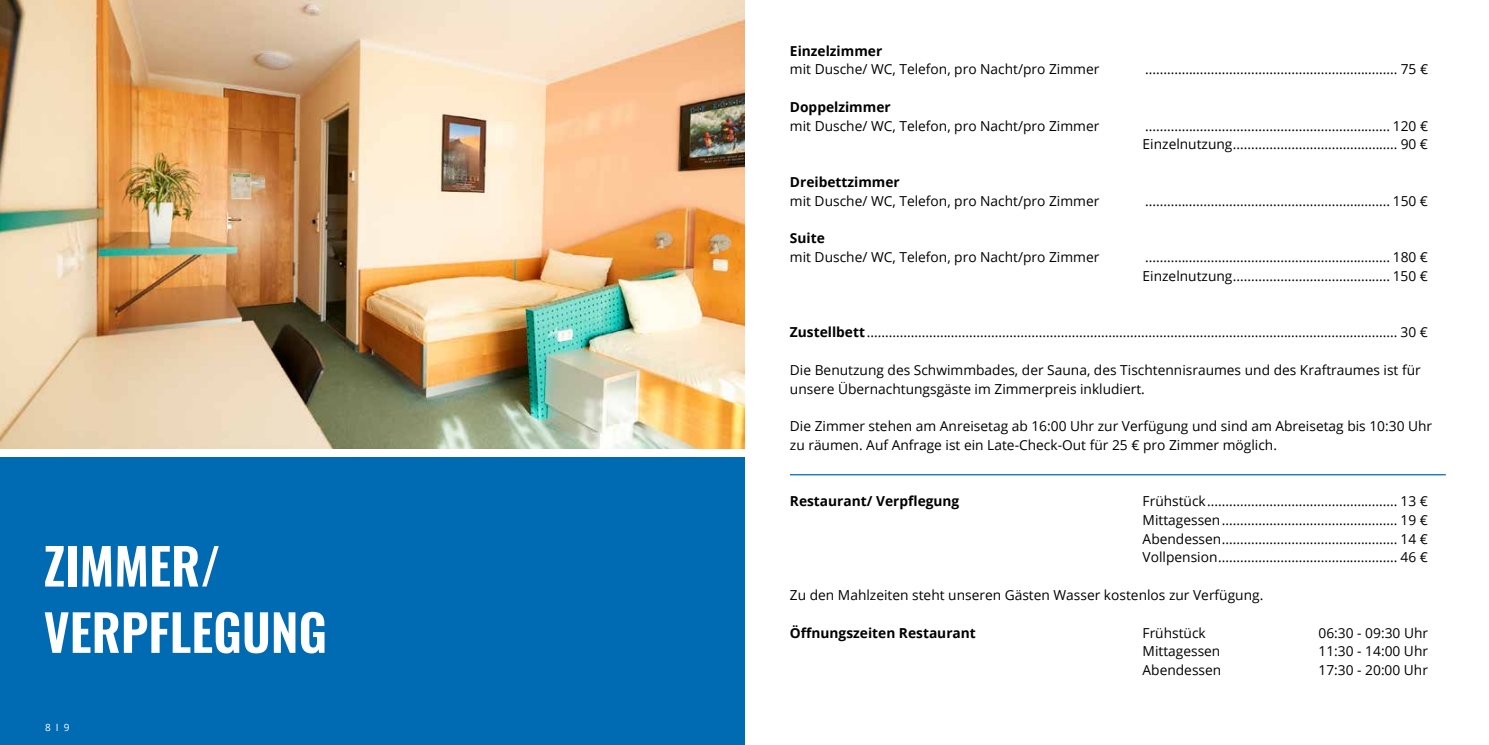
<style>
.page{position:relative;width:1489px;height:745px;background:#fff}
.page>*{position:absolute;margin:0;border:0;box-sizing:border-box;transform-origin:0 0}
.t1{font:600 50px/66.2px "Oswald";color:#fff}
.t2{font:13.75px/18.8px "Open Sans";color:#000}
.t3{font:700 13.75px "Open Sans";color:#000}
.t4{font:10px "Open Sans";color:#fff}
.s1{font-weight:700}
</style>
<div class="page">
<img style="left:0;top:0;width:744px;height:448px">
<div style="left:0;top:457px;width:744px;height:287px;background:#006bb3"></div>
<hr style="left:790px;top:474px;width:655px;height:1px;background:#006bb3">
<h1 class="t1" style="left:44px;top:535px;width:285px">ZIMMER/<br>VERPFLEGUNG</h1>
<p class="t4" style="left:45px;top:723px;width:26px">8 I 9</p>
<p class="t3" style="left:790px;top:45px;width:94px">Einzelzimmer</p>
<p class="t2" style="left:790px;top:61px;width:311px">mit Dusche/ WC, Telefon, pro Nacht/pro Zimmer</p>
<p class="t2" style="left:1144px;top:61px;width:284px">..................................................................... 75 €</p>
<p class="t3" style="left:790px;top:101px;width:102px">Doppelzimmer</p>
<p class="t2" style="left:790px;top:118px;width:311px">mit Dusche/ WC, Telefon, pro Nacht/pro Zimmer</p>
<p class="t2" style="left:1142px;top:118px;width:287px">................................................................... 120 €<br>Einzelnutzung ............................................. 90 €</p>
<p class="t3" style="left:790px;top:176px;width:111px">Dreibettzimmer</p>
<p class="t2" style="left:790px;top:193px;width:311px">mit Dusche/ WC, Telefon, pro Nacht/pro Zimmer</p>
<p class="t2" style="left:1144px;top:193px;width:284px">................................................................... 150 €</p>
<p class="t3" style="left:790px;top:233px;width:36px">Suite</p>
<p class="t2" style="left:790px;top:249px;width:311px">mit Dusche/ WC, Telefon, pro Nacht/pro Zimmer</p>
<p class="t2" style="left:1142px;top:249px;width:287px">................................................................... 180 €<br>Einzelnutzung ........................................... 150 €</p>
<p class="t2" style="left:790px;top:324px;width:639px"><span class="s1">Zustellbett</span> ................................................................................................................................................. 30 €</p>
<p class="t2" style="left:790px;top:361px;width:632px">Die Benutzung des Schwimmbades, der Sauna, des Tischtennisraumes und des Kraftraumes ist für unsere Übernachtungsgäste im Zimmerpreis inkludiert.</p>
<p class="t2" style="left:790px;top:418px;width:643px">Die Zimmer stehen am Anreisetag ab 16:00 Uhr zur Verfügung und sind am Abreisetag bis 10:30 Uhr zu räumen. Auf Anfrage ist ein Late-Check-Out für 25 € pro Zimmer möglich.</p>
<p class="t3" style="left:790px;top:491px;width:171px">Restaurant/ Verpflegung</p>
<p class="t2" style="left:1142px;top:493px;width:287px;text-align:justify">Frühstück .................................................... 13 € Mittagessen ................................................ 19 € Abendessen ................................................ 14 € Vollpension ................................................. 46 €</p>
<p class="t2" style="left:789px;top:586px;width:475px">Zu den Mahlzeiten steht unseren Gästen Wasser kostenlos zur Verfügung.</p>
<p class="t3" style="left:789px;top:622px;width:187px">Öffnungszeiten Restaurant</p>
<p class="t2" style="left:1142px;top:624px;width:65px">Frühstück</p>
<p class="t2" style="left:1318px;top:624px;width:111px">06:30 - 09:30 Uhr</p>
<p class="t2" style="left:1142px;top:643px;width:79px">Mittagessen</p>
<p class="t2" style="left:1318px;top:643px;width:111px">11:30 - 14:00 Uhr</p>
<p class="t2" style="left:1142px;top:661px;width:80px">Abendessen</p>
<p class="t2" style="left:1318px;top:661px;width:111px">17:30 - 20:00 Uhr</p>
</div>
